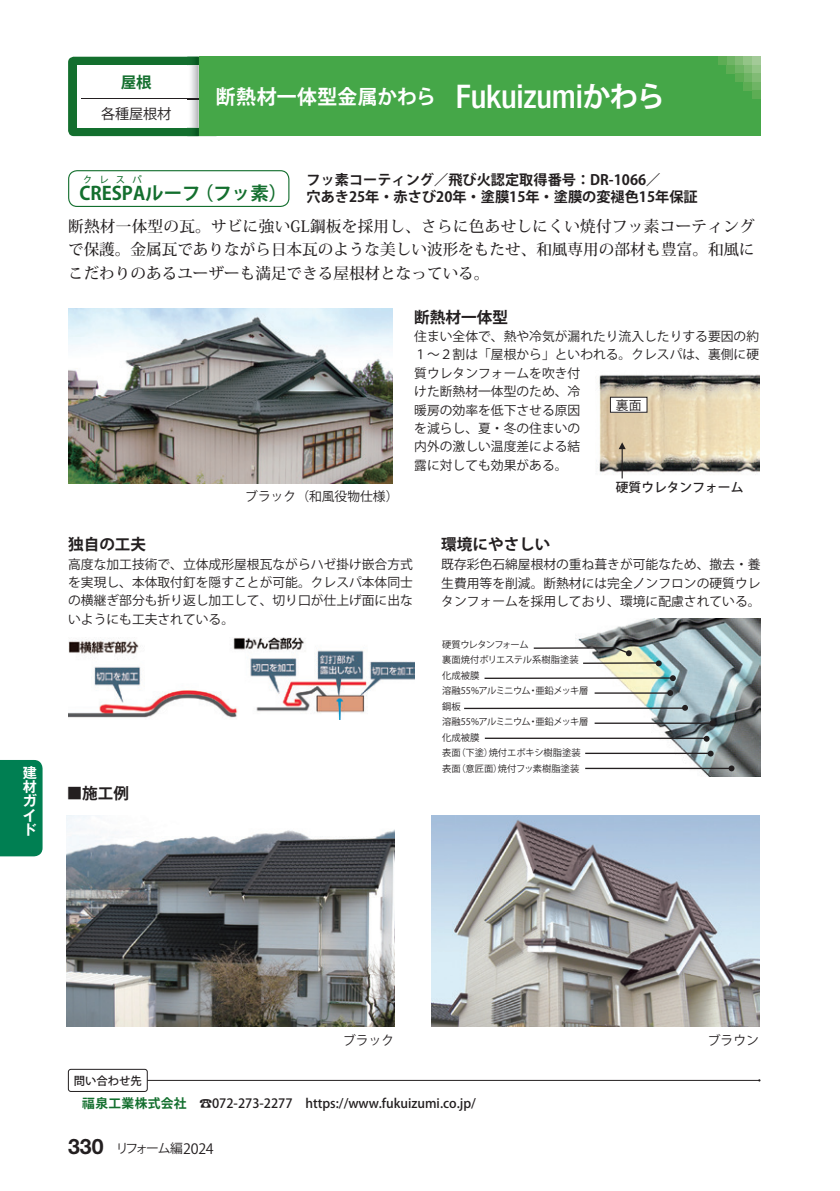
<style>
.page{position:relative;width:840px;height:1191px;background:#fff}
.page>*{position:absolute;margin:0;border:0;box-sizing:border-box;transform-origin:0 0}
.t1{font:700 19.8px "Koz Go Pro";letter-spacing:.01em;color:#fff}
.t2{font:700 18.4px "Koz Go Pro";color:#136f2e}
.t3{font:500 15.6px/23.4px "Koz Min Pro";color:#231f20;text-align:justify}
.t4{font:700 15.6px "Koz Go Pro";color:#231f20}
.t5{font:700 15.6px "Koz Go Pro";color:#136f2e}
.t6{font:700 14.2px "Koz Go Pro";color:#231f20}
.t7{font:14.2px "Koz Go Pro";letter-spacing:-.01em;color:#231f20}
.t8{font:700 14.2px/14.2px "Gothic MB101 Pro De";color:#fff}
.t9{font:12.8px/18.4px "Koz Go Pro";color:#231f20;text-align:justify}
.t10{font:500 12.8px "Koz Go Pro";color:#231f20}
.t11{font:500 11.4px "Koz Go Pro";color:#231f20}
.t12{font:9.2px/15.4px "Koz Go Pro";letter-spacing:-.005em;color:#231f20}
.t13{font:9.2px/15.6px "Koz Go Pro";letter-spacing:-.03em;color:#231f20}
.t14{font:700 9.2px "Koz Go Pro";color:#136f2e}
.s1{font-family:"Helvetica Neue LT Std";font-weight:500;font-stretch:condensed;font-size:32.6px}
.s2{font-size:28.4px}
.s3{font-weight:700;color:#136f2e}
.s4{font-family:"Helvetica Neue LT Std";font-weight:700;font-size:21.2px}
.s5{font-size:14.2px}
</style>
<div class="page">
<div style="left:68px;top:170px;width:221px;height:37px;border:1px solid #136f2e;border-radius:9px"></div>
<img style="left:68px;top:309px;width:324px;height:175px">
<img style="left:68px;top:637px;width:346px;height:82px">
<div style="left:68px;top:57px;width:153px;height:79px;background:#136f2e;border-radius:6px"></div>
<div style="left:77px;top:65px;width:141px;height:63px;background:#fff"></div>
<hr style="left:81px;top:99px;width:128px;height:1px;background:#231f20">
<svg style="left:187px;top:57px;width:11px;height:80px"></svg>
<div style="left:198px;top:57px;width:562px;height:79px;background:#45a748"></div>
<div style="left:734px;top:57px;width:9px;height:8px;background:#81bb75"></div>
<div style="left:726px;top:57px;width:8px;height:8px;background:#6fb465"></div>
<div style="left:717px;top:57px;width:9px;height:8px;background:#5dad54"></div>
<div style="left:743px;top:57px;width:8px;height:8px;background:#93c487"></div>
<div style="left:743px;top:65px;width:8px;height:9px;background:#81bb75"></div>
<div style="left:734px;top:65px;width:9px;height:9px;background:#6fb465"></div>
<div style="left:726px;top:65px;width:8px;height:9px;background:#5dad54"></div>
<div style="left:751px;top:65px;width:9px;height:9px;background:#93c487"></div>
<div style="left:751px;top:74px;width:9px;height:8px;background:#81bb75"></div>
<div style="left:751px;top:82px;width:9px;height:9px;background:#6fb465"></div>
<div style="left:751px;top:91px;width:9px;height:8px;background:#5dad54"></div>
<div style="left:743px;top:82px;width:8px;height:9px;background:#5dad54"></div>
<div style="left:743px;top:74px;width:8px;height:8px;background:#6fb465"></div>
<div style="left:734px;top:74px;width:9px;height:8px;background:#5dad54"></div>
<div style="left:751px;top:57px;width:9px;height:8px;background:#a3ca98"></div>
<img style="left:575px;top:618px;width:185px;height:158px">
<svg style="left:655px;top:660px;width:6px;height:6px"></svg>
<svg style="left:669px;top:675px;width:6px;height:6px"></svg>
<svg style="left:667px;top:690px;width:5px;height:6px"></svg>
<svg style="left:681px;top:705px;width:6px;height:5px"></svg>
<svg style="left:709px;top:720px;width:6px;height:6px"></svg>
<svg style="left:703px;top:736px;width:6px;height:5px"></svg>
<svg style="left:707px;top:750px;width:6px;height:6px"></svg>
<svg style="left:728px;top:765px;width:6px;height:6px"></svg>
<svg style="left:533px;top:646px;width:98px;height:10px"></svg>
<hr style="left:582px;top:662px;width:77px;height:2px;background:#231f20">
<hr style="left:484px;top:677px;width:188px;height:2px;background:#231f20">
<hr style="left:594px;top:692px;width:76px;height:1px;background:#231f20">
<hr style="left:464px;top:707px;width:221px;height:2px;background:#231f20">
<hr style="left:594px;top:722px;width:121px;height:2px;background:#231f20">
<hr style="left:484px;top:737px;width:223px;height:2px;background:#231f20">
<hr style="left:585px;top:752px;width:126px;height:2px;background:#231f20">
<hr style="left:585px;top:767px;width:146px;height:2px;background:#231f20">
<img style="left:599px;top:374px;width:159px;height:105px">
<div style="left:610px;top:397px;width:36px;height:15px;background:#fff"></div>
<div style="left:609px;top:397px;width:38px;height:15px;border:1px solid #231f20"></div>
<svg style="left:618px;top:442px;width:7px;height:7px"></svg>
<hr style="left:621px;top:448px;width:1px;height:30px;background:#231f20">
<img style="left:66px;top:816px;width:328px;height:210px">
<img style="left:431px;top:816px;width:327px;height:210px">
<hr style="left:74px;top:1080px;width:685px;height:1px;background:#231f20">
<div style="left:68px;top:1069px;width:79px;height:22px;background:#fff;border-radius:3px"></div>
<div style="left:68px;top:1069px;width:79px;height:22px;border:1px solid #231f20;border-radius:3px"></div>
<div style="left:0;top:760px;width:43px;height:96px;background:#007f52"></div>
<p class="t8" style="left:23px;top:764px;width:16px">建材ガイド</p>
<p class="t5" style="left:121px;top:72px;width:32px">屋根</p>
<p class="t7" style="left:101px;top:104px;width:72px">各種屋根材</p>
<h1 class="t1" style="left:215px;top:84px;width:451px">断熱材一体型金属かわら　<span class="s1">Fukuizumi</span><span class="s2">かわら</span></h1>
<p class="t6" style="left:306px;top:171px;width:355px">フッ素コーティング／飛び火認定取得番号：DR-1066／</p>
<p class="t14" style="left:83px;top:174px;width:60px">クレスパ</p>
<h2 class="t2" style="left:79px;top:182px;width:209px">CRESPAルーフ（フッ素）</h2>
<p class="t6" style="left:306px;top:188px;width:392px">穴あき25年・赤さび20年・塗膜15年・塗膜の変褪色15年保証</p>
<p class="t3" style="left:68px;top:214px;width:688px">断熱材一体型の瓦。サビに強いGL鋼板を採用し、さらに色あせしにくい焼付フッ素コーティングで保護。金属瓦でありながら日本瓦のような美しい波形をもたせ、和風専用の部材も豊富。和風にこだわりのあるユーザーも満足できる屋根材となっている。</p>
<p class="t4" style="left:414px;top:307px;width:95px">断熱材一体型</p>
<p class="t9" style="left:414px;top:327px;width:346px">住まい全体で、熱や冷気が漏れたり流入したりする要因の約<br>１～２割は「屋根から」といわれる。クレスパは、裏側に硬</p>
<p class="t9" style="left:245px;top:487px;width:155px">ブラック（和風役物仕様）</p>
<p class="t9" style="left:414px;top:364px;width:167px">質ウレタンフォームを吹き付けた断熱材一体型のため、冷暖房の効率を低下させる原因を減らし、夏・冬の住まいの内外の激しい温度差による結露に対しても効果がある。</p>
<p class="t9" style="left:615px;top:396px;width:27px">裏面</p>
<p class="t10" style="left:615px;top:479px;width:129px">硬質ウレタンフォーム</p>
<p class="t4" style="left:68px;top:534px;width:79px">独自の工夫</p>
<p class="t9" style="left:68px;top:555px;width:346px">高度な加工技術で、立体成形屋根瓦ながらハゼ掛け嵌合方式を実現し、本体取付釘を隠すことが可能。クレスパ本体同士の横継ぎ部分も折り返し加工して、切り口が仕上げ面に出ないようにも工夫されている。</p>
<p class="t4" style="left:67px;top:783px;width:64px">■施工例</p>
<p class="t4" style="left:441px;top:534px;width:111px">環境にやさしい</p>
<p class="t9" style="left:441px;top:555px;width:320px">既存彩色石綿屋根材の重ね葺きが可能なため、撤去・養生費用等を削減。断熱材には完全ノンフロンの硬質ウレタンフォームを採用しており、環境に配慮されている。</p>
<p class="t13" style="left:442px;top:637px;width:148px">硬質ウレタンフォーム<br>裏面焼付ポリエステル系樹脂塗装化成被膜<br>溶融55%アルミニウム・亜鉛メッキ層鋼板</p>
<p class="t12" style="left:442px;top:714px;width:148px">溶融55%アルミニウム・亜鉛メッキ層化成被膜<br>表面（下塗）焼付エポキシ樹脂塗装表面（意匠面）焼付フッ素樹脂塗装</p>
<p class="t11" style="left:74px;top:1073px;width:70px">問い合わせ先</p>
<p class="t9" style="left:343px;top:1031px;width:53px">ブラック</p>
<p class="t9" style="left:707px;top:1031px;width:53px">ブラウン</p>
<p class="t10" style="left:82px;top:1095px;width:395px"><span class="s3">福泉工業株式会社　</span>☎072-273-2277　https://www.fukuizumi.co.jp/</p>
<p class="t9" style="left:68px;top:1139px;width:147px"><span class="s4">330</span> リフォーム編<span class="s5">2024</span></p>
</div>
